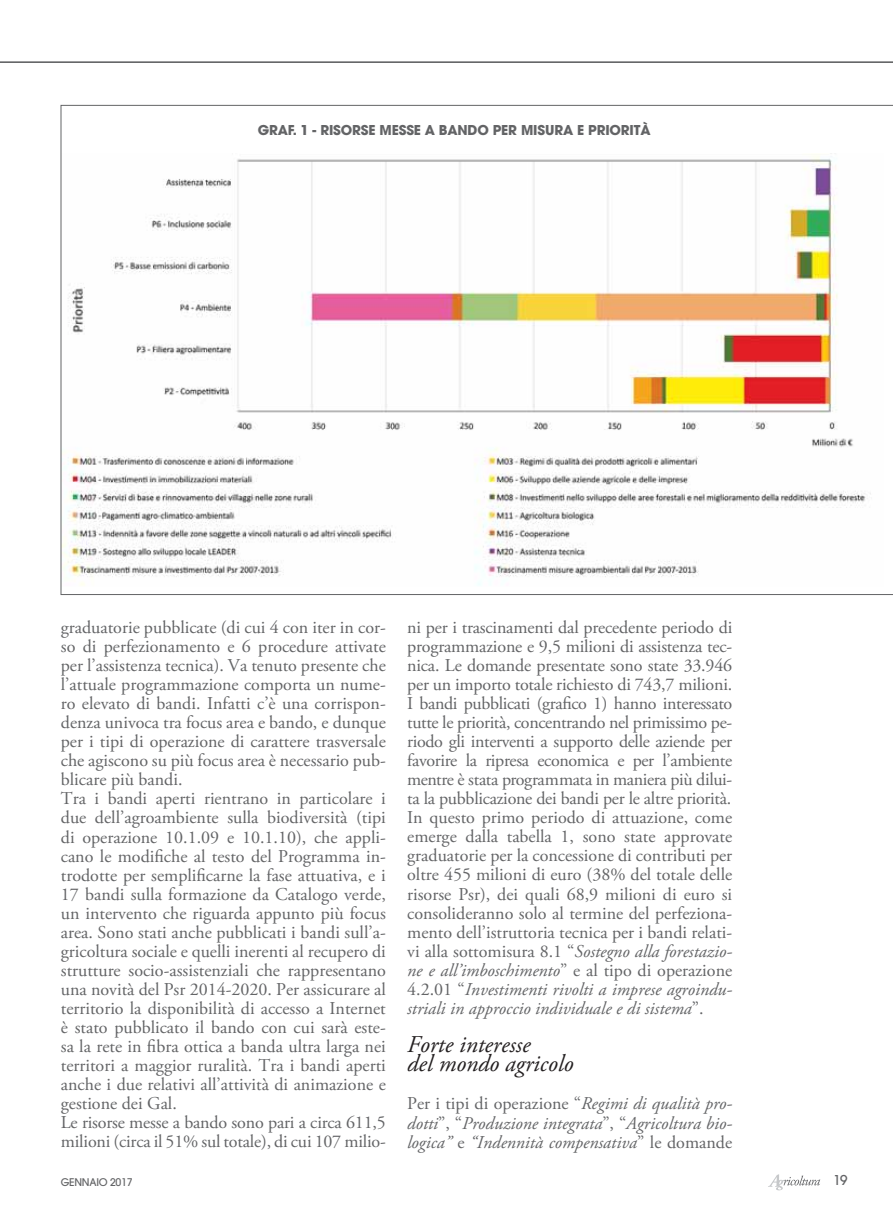
<style>
.page{position:relative;width:893px;height:1212px;background:#fff}
.page>*{position:absolute;margin:0;border:0;box-sizing:border-box;transform-origin:0 0}
.t1{font:italic 24px/19px "Adobe Garamond Pro";color:#231f20}
.t2{font:18px/19px "Adobe Garamond Pro";color:#636466}
.t3{font:italic 18px/19px "Adobe Garamond Pro";color:#636466;text-align:justify}
.t4{font:700 13.5px "Avant Garde";letter-spacing:-.01em;color:#636466}
.t5{font:500 13.5px "Avant Garde";color:#636466}
.t6{font:500 10.5px "Avant Garde";letter-spacing:-.025em;color:#636466}
.s1{font-style:italic}
.s2{font-style:normal}
</style>
<div class="page">
<svg style="left:768px;top:1174px;width:52px;height:16px"></svg>
<hr style="left:0;top:62px;width:893px;height:1px;background:#636466">
<svg style="left:61px;top:105px;width:832px;height:489px"></svg>
<p class="t4" style="left:258px;top:124px;width:394px">GRAF. 1 - RISORSE MESSE A BANDO PER MISURA E PRIORITÀ</p>
<p class="t2" style="left:61px;top:618px;width:326px">graduatorie pubblicate (di cui 4 con iter in cor&shy;so di perfezionamento e 6 procedure attivate per l’assistenza tecnica). Va tenuto presente che l’attuale programmazione comporta un nume&shy;ro elevato di bandi. Infatti c’è una corrispon&shy;denza univoca tra focus area e bando, e dunque per i tipi di operazione di carattere trasversale che agiscono su più focus area è necessario pub&shy;blicare più bandi.<br>Tra i bandi aperti rientrano in particolare i due dell’agroambiente sulla biodiversità (tipi di operazione 10.1.09 e 10.1.10), che appli&shy;cano le modifiche al testo del Programma in&shy;trodotte per semplificarne la fase attuativa, e i 17 bandi sulla formazione da Catalogo verde, un intervento che riguarda appunto più focus area. Sono stati anche pubblicati i bandi sull’a&shy;gricoltura sociale e quelli inerenti al recupero di strutture socio-assistenziali che rappresentano una novità del Psr 2014-2020. Per assicurare al territorio la disponibilità di accesso a Internet è stato pubblicato il bando con cui sarà este&shy;sa la rete in fibra ottica a banda ultra larga nei territori a maggior ruralità. Tra i bandi aperti anche i due relativi all’attività di animazione e gestione dei Gal.<br>Le risorse messe a bando sono pari a circa 611,5 milioni (circa il 51% sul totale), di cui 107 milio-</p>
<p class="t2" style="left:407px;top:618px;width:326px;text-align:justify">ni per i trascinamenti dal precedente periodo di programmazione e 9,5 milioni di assistenza tec&shy;nica. Le domande presentate sono state 33.946 per un importo totale richiesto di 743,7 milioni.<br>I bandi pubblicati (grafico 1) hanno interessato tutte le priorità, concentrando nel primissimo pe&shy;riodo gli interventi a supporto delle aziende per favorire la ripresa economica e per l’ambiente mentre è stata programmata in maniera più dilui&shy;ta la pubblicazione dei bandi per le altre priorità.<br>In questo primo periodo di attuazione, come emerge dalla tabella 1, sono state approvate graduatorie per la concessione di contributi per oltre 455 milioni di euro (38% del totale delle risorse Psr), dei quali 68,9 milioni di euro si consolideranno solo al termine del perfeziona&shy;mento dell’istruttoria tecnica per i bandi relati&shy;vi alla sottomisura 8.1 “<span class="s1">Sostegno alla forestazio&shy;ne e all’imboschimento</span>” e al tipo di operazione 4.2.01 “<span class="s1">Investimenti rivolti a imprese agroindu&shy;striali in approccio individuale e di sistema</span>”.</p>
<h1 class="t1" style="left:407px;top:1035px;width:168px">Forte interesse<br>del mondo agricolo</h1>
<p class="t3" style="left:407px;top:1094px;width:326px"><span class="s2">Per i tipi di operazione “</span>Regimi di qualità pro&shy;dotti<span class="s2">”, “</span>Produzione integrata<span class="s2">”, “</span>Agricoltura bio&shy;logica” <span class="s2">e</span> “Indennità compensativa<span class="s2">” le domande</span></p>
<p class="t6" style="left:61px;top:1177px;width:73px">GENNAIO 2017</p>
<p class="t5" style="left:833px;top:1174px;width:16px">19</p>
</div>
